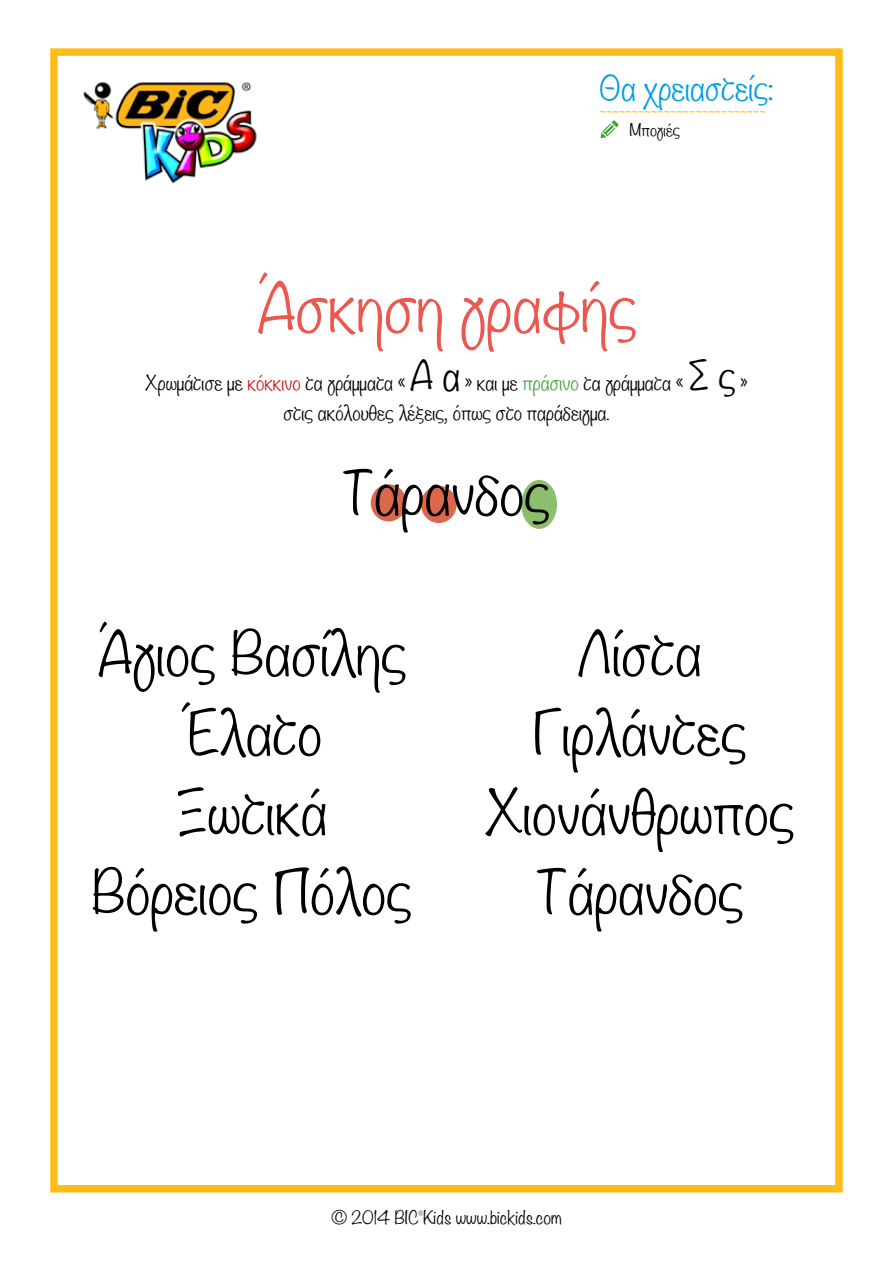
<style>
.page{position:relative;width:893px;height:1263px;background:#fff}
.page>*{position:absolute;margin:0;border:0;box-sizing:border-box;transform-origin:0 0}
.t1{font:300 60px "Noteworthy";color:#eb5850}
.t2{font:300 54px/79.5px "Noteworthy";color:#000;text-align:center}
.t3{font:300 30px "Noteworthy";color:#009fe3}
.t4{font:300 18px/30px "Noteworthy";color:#000;text-align:center}
.t5{font:300 18px "Noteworthy";color:#fcbd1b}
.t6{font:300 16.5px "Noteworthy";color:#000}
.t7{font:300 15px "Noteworthy";color:#000}
.s1{color:#cd171a}
.s2{font-size:36px}
.s3{color:#3fa535}
</style>
<div class="page">
<div style="left:50px;top:48px;width:793px;height:1144px;border:8px solid #fcbd1b"></div>
<img style="left:83px;top:82px;width:174px;height:101px">
<svg style="left:601px;top:120px;width:18px;height:18px"></svg>
<div style="left:371px;top:484px;width:35px;height:37px;background:#dc674c;border-radius:50%"></div>
<div style="left:421px;top:486px;width:36px;height:37px;background:#dc674c;border-radius:50%"></div>
<div style="left:521px;top:480px;width:36px;height:49px;background:#8bbe6d;border-radius:50%"></div>
<h3 class="t3" style="left:600px;top:62px;width:175px">Θα χρειαστείς:</h3>
<p class="t5" style="left:600px;top:95px;width:168px">--------------------------</p>
<p class="t7" style="left:629px;top:117px;width:52px">Μπογιές</p>
<h1 class="t1" style="left:256px;top:256px;width:383px">Άσκηση γραφής</h1>
<p class="t4" style="left:145px;top:368px;width:604px">Χρωμάτισε με <span class="s1">κόκκινο</span> τα γράμματα « <span class="s2">Α α</span> » και με <span class="s3">πράσινο</span> τα γράμματα « <span class="s2">Σ ς</span> » στις ακόλουθες λέξεις, όπως στο παράδειγμα.</p>
<h2 class="t2" style="left:342px;top:452px;width:210px">Τάρανδος</h2>
<h2 class="t2" style="left:91px;top:613px;width:322px">Άγιος Βασίλης<br>Έλατο<br>Ξωτικά<br>Βόρειος Πόλος</h2>
<h2 class="t2" style="left:485px;top:613px;width:311px">Λίστα<br>Γιρλάντες<br>Χιονάνθρωπος<br>Τάρανδος</h2>
<p class="t6" style="left:331px;top:1203px;width:232px">© 2014 BIC<sup>®</sup>Kids www.bickids.com</p>
</div>
